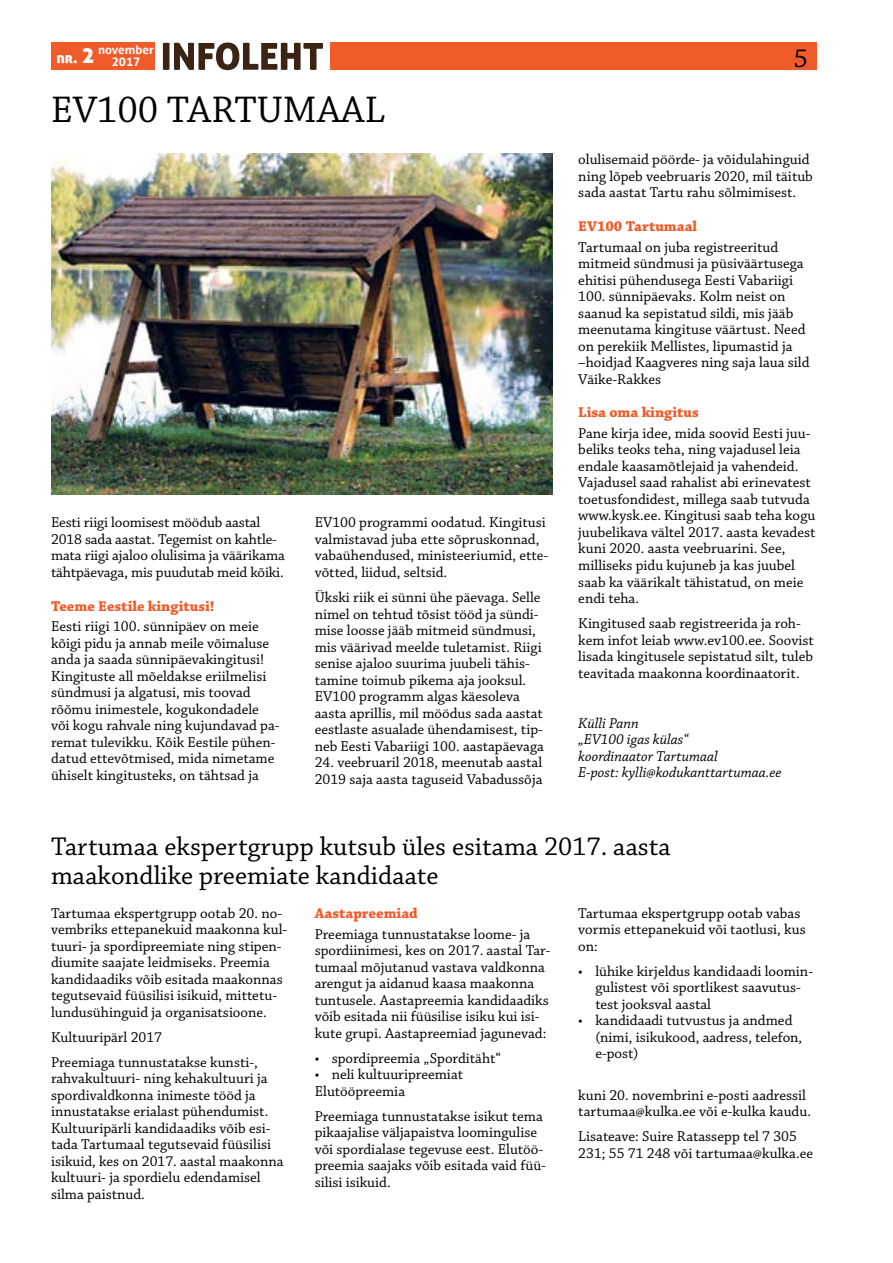
<style>
.page{position:relative;width:893px;height:1263px;background:#fff}
.page>*{position:absolute;margin:0;border:0;box-sizing:border-box;transform-origin:0 0}
.t1{font:39px "Chaparral Pro";color:#000}
.t2{font:27px/29.1px "Chaparral Pro";color:#000}
.t3{font:15px/16.5px "Chaparral Pro";color:#000}
.t4{font:italic 15px/16.5px "Chaparral Pro";color:#000}
.t5{font:700 15px "Chaparral Pro";color:#f15a29}
.t6{font:700 12px/12px "Aller";color:#fff}
</style>
<div class="page">
<div style="left:51px;top:43px;width:104px;height:27px;background:#f15a29"></div>
<div style="left:330px;top:43px;width:486px;height:27px;background:#f15a29"></div>
<svg style="left:163px;top:43px;width:160px;height:27px"></svg>
<img style="left:51px;top:154px;width:502px;height:340px">
<p class="t6" style="left:56px;top:44px;width:99px;text-indent:42px">november <sup>nr.</sup> <sup>2</sup> 2017</p>
<h2 class="t2" style="left:794px;top:45px;width:16px">5</h2>
<h1 class="t1" style="left:51px;top:88px;width:336px">EV100 TARTUMAAL</h1>
<p class="t3" style="left:51px;top:515px;width:235px">Eesti riigi loomisest möödub aastal 2018 sada aastat. Tegemist on kahtle&shy;mata riigi ajaloo olulisima ja väärikama tähtpäevaga, mis puudutab meid kõiki.</p>
<p class="t5" style="left:51px;top:597px;width:165px">Teeme Eestile kingitusi!</p>
<p class="t3" style="left:51px;top:619px;width:230px">Eesti riigi 100. sünnipäev on meie kõigi pidu ja annab meile võimaluse anda ja saada sünnipäevakingitusi!<br>Kingituste all mõeldakse eriilmelisi sündmusi ja algatusi, mis toovad rõõmu inimestele, kogukondadele või kogu rahvale ning kujundavad pa&shy;remat tulevikku. Kõik Eestile pühen&shy;datud ettevõtmised, mida nimetame ühiselt kingitusteks, on tähtsad ja</p>
<p class="t3" style="left:315px;top:515px;width:235px">EV100 programmi oodatud. Kingitusi valmistavad juba ette sõpruskonnad, vabaühendused, ministeeriumid, ette&shy;võtted, liidud, seltsid.</p>
<p class="t3" style="left:315px;top:590px;width:231px">Ükski riik ei sünni ühe päevaga. Selle nimel on tehtud tõsist tööd ja sündi&shy;mise loosse jääb mitmeid sündmusi, mis väärivad meelde tuletamist. Riigi senise ajaloo suurima juubeli tähis&shy;tamine toimub pikema aja jooksul.<br>EV100 programm algas käesoleva aasta aprillis, mil möödus sada aastat eestlaste asualade ühendamisest, tip&shy;neb Eesti Vabariigi 100. aastapäevaga</p>
<p class="t3" style="left:315px;top:755px;width:229px">24. veebruaril 2018, meenutab aastal<br>2019 saja aasta taguseid Vabadussõja</p>
<p class="t3" style="left:578px;top:152px;width:236px">olulisemaid pöörde- ja võidulahinguid ning lõpeb veebruaris 2020, mil täitub sada aastat Tartu rahu sõlmimisest.</p>
<p class="t5" style="left:578px;top:217px;width:120px">EV100 Tartumaal</p>
<p class="t3" style="left:578px;top:239px;width:233px">Tartumaal on juba registreeritud mitmeid sündmusi ja püsiväärtusega ehitisi pühendusega Eesti Vabariigi 100. sünnipäevaks. Kolm neist on saanud ka sepistatud sildi, mis jääb meenutama kingituse väärtust. Need on perekiik Mellistes, lipumastid ja –hoidjad Kaagveres ning saja laua sild Väike-Rakkes</p>
<p class="t5" style="left:578px;top:404px;width:122px">Lisa oma kingitus</p>
<p class="t3" style="left:578px;top:426px;width:239px">Pane kirja idee, mida soovid Eesti juu&shy;beliks teoks teha, ning vajadusel leia endale kaasamõtlejaid ja vahendeid.<br>Vajadusel saad rahalist abi erinevatest toetusfondidest, millega saab tutvuda www.kysk.ee. Kingitusi saab teha kogu juubelikava vältel 2017. aasta kevadest kuni 2020. aasta veebruarini. See, milliseks pidu kujuneb ja kas juubel saab ka väärikalt tähistatud, on meie endi teha.</p>
<p class="t3" style="left:578px;top:616px;width:237px">Kingitused saab registreerida ja roh&shy;kem infot leiab www.ev100.ee. Soovist lisada kingitusele sepistatud silt, tuleb teavitada maakonna koordinaatorit.</p>
<p class="t4" style="left:578px;top:715px;width:205px">Külli Pann<br>„EV100 igas külas“<br>koordinaator Tartumaal<br>E-post: kylli@kodukanttartumaa.ee</p>
<h2 class="t2" style="left:51px;top:833px;width:621px">Tartumaa ekspertgrupp kutsub üles esitama 2017. aasta maakondlike preemiate kandidaate</h2>
<p class="t3" style="left:51px;top:905px;width:238px">Tartumaa ekspertgrupp ootab 20. no&shy;vembriks ettepanekuid maakonna kul&shy;tuuri- ja spordipreemiate ning stipen&shy;diumite saajate leidmiseks. Preemia kandidaadiks võib esitada maakonnas tegutsevaid füüsilisi isikuid, mittetu&shy;lundusühinguid ja organisatsioone.</p>
<p class="t3" style="left:51px;top:1025px;width:208px;line-height:25px">Kultuuripärl 2017<br>Preemiaga tunnustatakse kunsti-,</p>
<p class="t3" style="left:51px;top:1071px;width:234px">rahvakultuuri- ning kehakultuuri ja spordivaldkonna inimeste tööd ja innustatakse erialast pühendumist.<br>Kultuuripärli kandidaadiks võib esi&shy;tada Tartumaal tegutsevaid füüsilisi isikuid, kes on 2017. aastal maakonna kultuuri- ja spordielu edendamisel silma paistnud.</p>
<p class="t3" style="left:578px;top:905px;width:229px">Tartumaa ekspertgrupp ootab vabas vormis ettepanekuid või taotlusi, kus on:</p>
<p class="t3" style="left:595px;top:963px;width:219px;text-indent:-17px">• lühike kirjeldus kandidaadi loomin&shy;gulistest või sportlikest saavutus&shy;test jooksval aastal</p>
<p class="t3" style="left:595px;top:1013px;width:208px;text-indent:-17px">• kandidaadi tutvustus ja andmed (nimi, isikukood, aadress, telefon, e-post)</p>
<p class="t3" style="left:578px;top:1087px;width:234px">kuni 20. novembrini e-posti aadressil tartumaa@kulka.ee või e-kulka kaudu.</p>
<p class="t3" style="left:578px;top:1129px;width:236px">Lisateave: Suire Ratassepp tel 7 305<br>231; 55 71 248 või tartumaa@kulka.ee</p>
<p class="t5" style="left:315px;top:904px;width:105px">Aastapreemiad</p>
<p class="t3" style="left:315px;top:926px;width:237px">Preemiaga tunnustatakse loome- ja spordiinimesi, kes on 2017. aastal Tar&shy;tumaal mõjutanud vastava valdkonna arengut ja aidanud kaasa maakonna tuntusele. Aastapreemia kandidaadiks võib esitada nii füüsilise isiku kui isi&shy;kute grupi. Aastapreemiad jagunevad:</p>
<p class="t3" style="left:315px;top:1050px;width:188px">• spordipreemia „Sporditäht“</p>
<p class="t3" style="left:315px;top:1067px;width:150px">• neli kultuuripreemiat<br>Elutööpreemia</p>
<p class="t3" style="left:315px;top:1108px;width:233px">Preemiaga tunnustatakse isikut tema pikaajalise väljapaistva loomingulise või spordialase tegevuse eest. Elutöö&shy;preemia saajaks võib esitada vaid füü&shy;silisi isikuid.</p>
</div>
